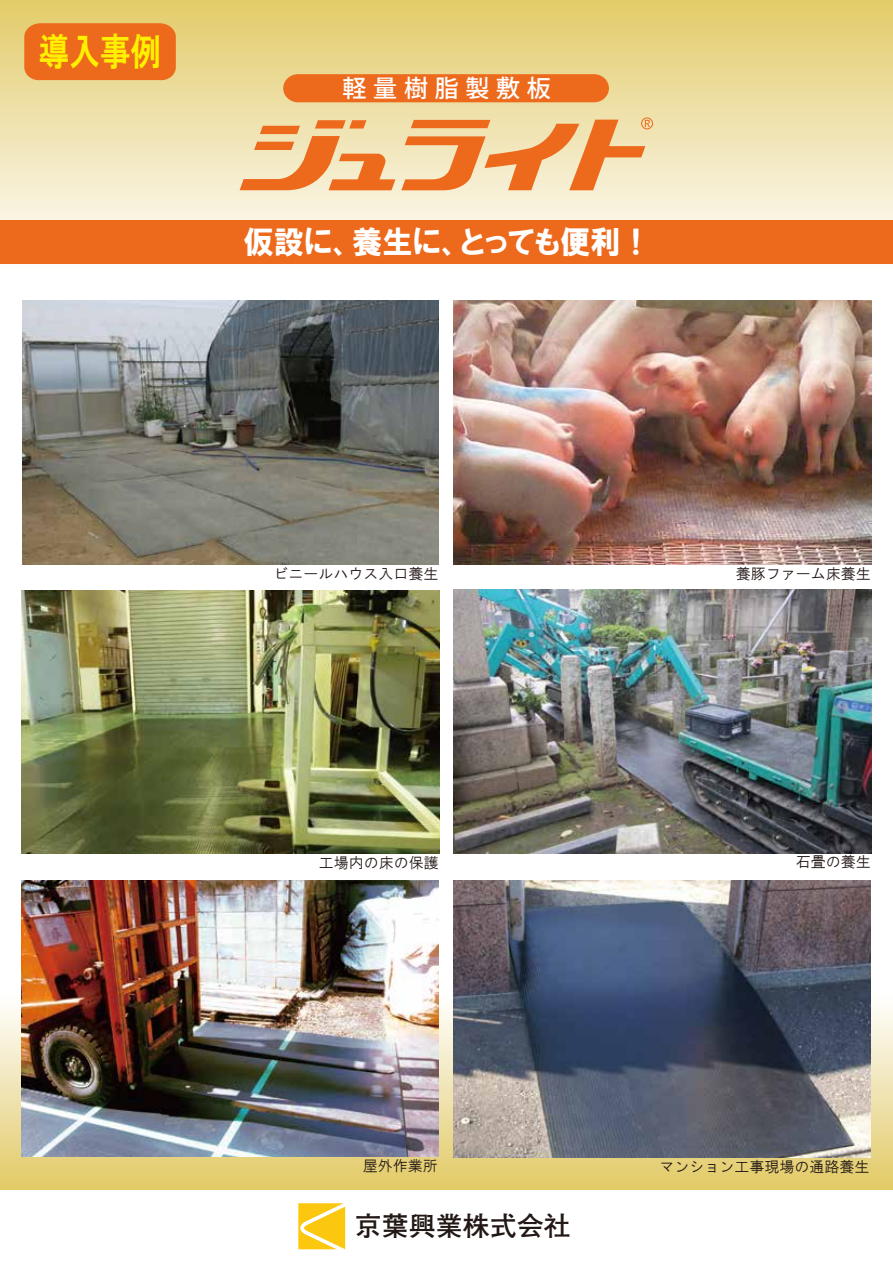
<style>
.page{position:relative;width:893px;height:1263px;background:#fff}
.page>*{position:absolute;margin:0;border:0;box-sizing:border-box;transform-origin:0 0}
.t1{font:37.8px "HG Gothic E";color:#fff000;scale:.81 1}
.t2{font:31.5px "HGP Soei Kakugothic UB";color:#fff;scale:.96 1}
.t3{font:700 27px "G Futo Go B101 Pro";color:#221815}
.t4{font:500 24px "Koz Go Pr 6 N";letter-spacing:.28em;color:#fff}
.t5{font:15px "HG Gothic M";color:#221815}
</style>
<div class="page">
<svg style="left:0;top:0;width:893px;height:264px;background:#eddea3"></svg>
<div style="left:0;top:989px;width:893px;height:205px;background:linear-gradient(to bottom,#f9fafe,#e2ca67)"></div>
<div style="left:24px;top:23px;width:152px;height:58px;background:#ed6a1d"></div>
<div style="left:0;top:219px;width:893px;height:44px;background:#ed6a1d"></div>
<div style="left:0;top:1190px;width:893px;height:73px;background:#fff"></div>
<svg style="left:298px;top:1203px;width:47px;height:46px;background:#fcd138"></svg>
<div style="left:641px;top:118px;width:12px;height:11px;border:1px solid #ed6a1d;border-radius:50%"></div>
<svg style="left:401px;top:120px;width:249px;height:70px;background:#f0b57e"></svg>
<svg style="left:240px;top:120px;width:155px;height:70px;background:#f0b57d"></svg>
<div style="left:283px;top:74px;width:326px;height:28px;background:#ed6a1d"></div>
<img style="left:22px;top:300px;width:417px;height:264px">
<img style="left:454px;top:301px;width:417px;height:263px">
<img style="left:22px;top:590px;width:417px;height:264px">
<img style="left:22px;top:880px;width:417px;height:276px">
<img style="left:454px;top:590px;width:417px;height:263px">
<img style="left:454px;top:881px;width:416px;height:276px">
<h1 class="t1" style="left:39px;top:33px;width:152px">導入事例</h1>
<h3 class="t4" style="left:343px;top:75px;width:210px">軽量樹脂製敷板</h3>
<h2 class="t2" style="left:243px;top:226px;width:426px">仮設に、養生に、とっても便利！</h2>
<p class="t5" style="left:273px;top:566px;width:166px">ビニールハウス入口養生</p>
<p class="t5" style="left:736px;top:566px;width:136px">養豚ファーム床養生</p>
<p class="t5" style="left:319px;top:855px;width:122px">工場内の床の保護</p>
<p class="t5" style="left:796px;top:854px;width:76px">石畳の養生</p>
<p class="t5" style="left:363px;top:1158px;width:76px">屋外作業所</p>
<h3 class="t3" style="left:355px;top:1204px;width:217px">京葉興業株式会社</h3>
<p class="t5" style="left:659px;top:1159px;width:211px">マンション工事現場の通路養生</p>
</div>
